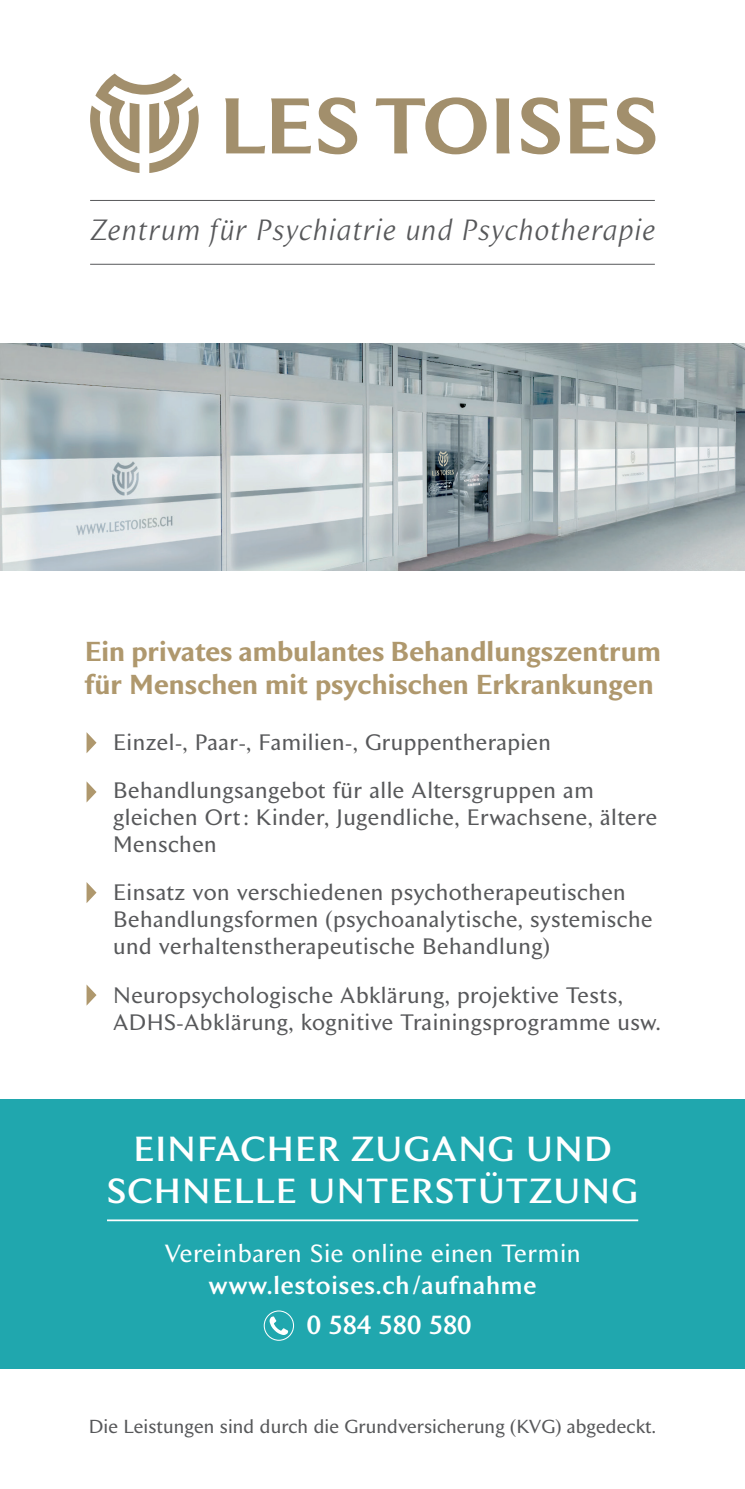
<style>
.page{position:relative;width:745px;height:1489px;background:#fff}
.page>*{position:absolute;margin:0;border:0;box-sizing:border-box;transform-origin:0 0}
.t1{font:500 35px/42px "Beaulieu";letter-spacing:.035em;color:#fff;text-align:center}
.t2{font:italic 29.5px "Beaulieu";letter-spacing:.045em;color:#57585a}
.t3{font:600 27.5px/33px "Beaulieu";color:#af986d}
.t4{font:500 27.5px "Beaulieu";color:#fff}
.t5{font:25px "Beaulieu";letter-spacing:.025em;color:#fff}
.t6{font:500 25px "Beaulieu";letter-spacing:.03em;color:#fff}
.t7{font:22.5px/27px "Beaulieu";letter-spacing:.02em;color:#57585a}
.t8{font:19px "Beaulieu";letter-spacing:.005em;color:#57585a}
</style>
<div class="page">
<div style="left:0;top:1099px;width:744px;height:269px;background:#20a7ae"></div>
<svg style="left:90px;top:74px;width:108px;height:99px"></svg>
<svg style="left:225px;top:97px;width:430px;height:57px"></svg>
<hr style="left:107px;top:1219px;width:530px;height:2px;background:#fff">
<svg style="left:263px;top:1310px;width:31px;height:30px"></svg>
<hr style="left:90px;top:200px;width:564px;height:1px;background:#57585a">
<hr style="left:90px;top:264px;width:564px;height:1px;background:#57585a">
<svg style="left:86px;top:732px;width:10px;height:21px"></svg>
<svg style="left:86px;top:781px;width:10px;height:21px"></svg>
<svg style="left:86px;top:882px;width:10px;height:21px"></svg>
<svg style="left:86px;top:984px;width:10px;height:21px"></svg>
<img style="left:0;top:344px;width:744px;height:226px">
<h2 class="t2" style="left:90px;top:213px;width:566px">Zentrum für Psychiatrie und Psychotherapie</h2>
<p class="t3" style="left:85px;top:635px;width:577px">Ein privates ambulantes Behandlungszentrum für Menschen mit psychischen Erkrankungen</p>
<p class="t7" style="left:113px;top:718px;width:482px;line-height:48.2px">Einzel-, Paar-, Familien-, Gruppentherapien<br>Behandlungsangebot für alle Altersgruppen am</p>
<p class="t7" style="left:113px;top:804px;width:545px">gleichen Ort: Kinder, Jugendliche, Erwachsene, ältere<br>Menschen</p>
<p class="t7" style="left:113px;top:879px;width:540px">Einsatz von verschiedenen psychotherapeutischen<br>Behandlungsformen (psychoanalytische, systemische und verhaltenstherapeutische Behandlung)</p>
<p class="t7" style="left:113px;top:981px;width:549px">Neuropsychologische Abklärung, projektive Tests,<br>ADHS-Abklärung, kognitive Trainingsprogramme usw.</p>
<h1 class="t1" style="left:107px;top:1128px;width:532px">EINFACHER ZUGANG UND<br>SCHNELLE UNTERSTÜTZUNG</h1>
<p class="t5" style="left:164px;top:1238px;width:418px">Vereinbaren Sie online einen Termin</p>
<p class="t6" style="left:208px;top:1270px;width:329px">www.lestoises.ch/aufnahme</p>
<p class="t4" style="left:306px;top:1308px;width:166px">0 584 580 580</p>
<p class="t8" style="left:89px;top:1414px;width:568px">Die Leistungen sind durch die Grundversicherung (KVG) abgedeckt.</p>
</div>
